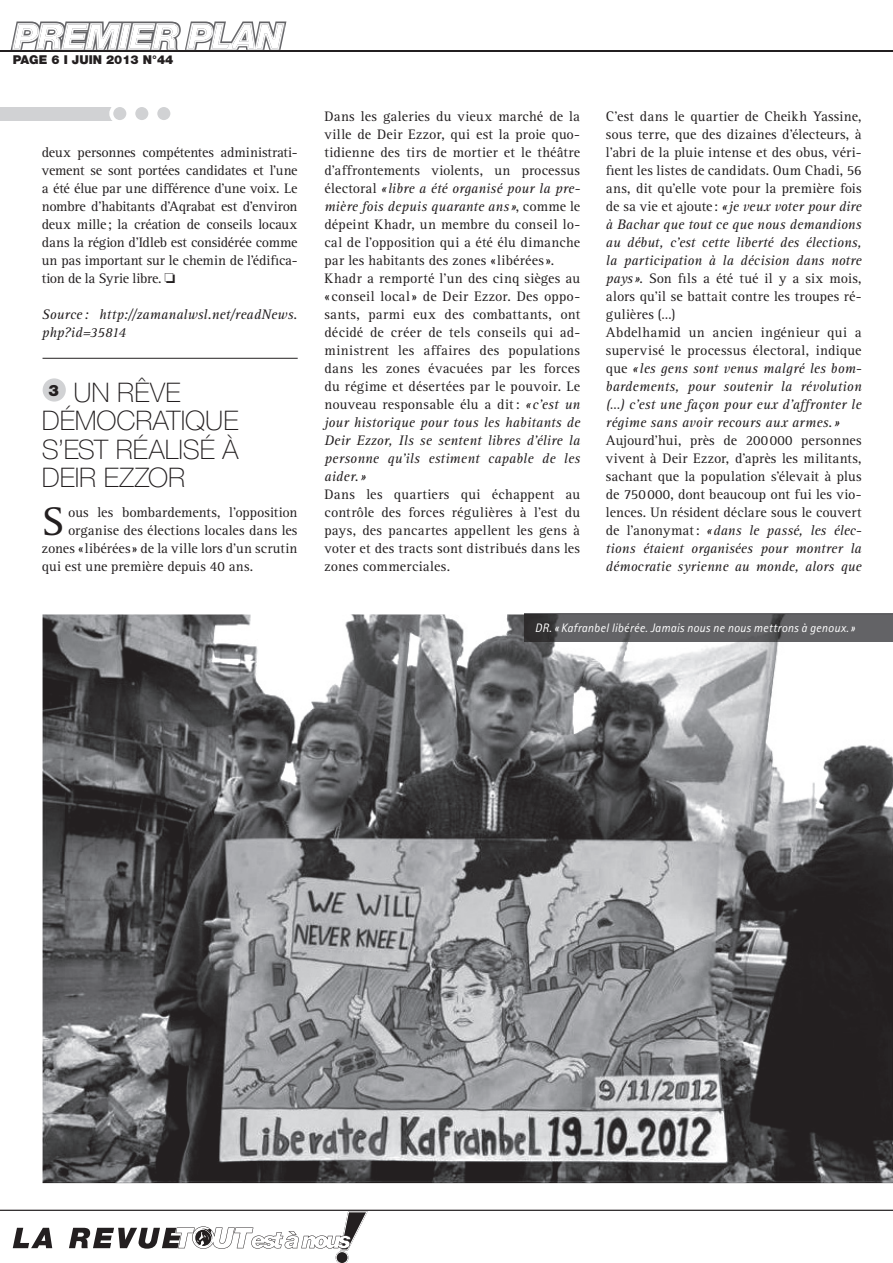
<style>
.page{position:relative;width:893px;height:1263px;background:#fff}
.page>*{position:absolute;margin:0;border:0;box-sizing:border-box;transform-origin:0 0}
.t1{font:41.25px "Rotis Serif Std";color:#231f20}
.t2{font:italic 900 37.5px "Helvetica Neue LT Std";letter-spacing:-.07em;color:#fff}
.t3{font:100 27px/28.5px "Helvetica Neue LT Std";color:#231f20}
.t4{font:14.25px/18px "Rotis Serif Std";letter-spacing:.015em;color:#231f20;text-align:justify}
.t5{font:italic 14.25px/18px "Rotis Serif Std";letter-spacing:.005em;color:#231f20}
.t6{font:14.25px "Rotis Serif Std";letter-spacing:-.005em;color:#231f20}
.t7{font:italic 12.3px "Rotis Sans Serif Std";letter-spacing:.015em;color:#fff}
.t8{font:900 12.3px "Helvetica Neue LT Std";color:#231f20}
.s1{font-style:italic}
</style>
<div class="page">
<hr style="left:0;top:50px;width:893px;height:1px;background:#231f20">
<svg style="left:10px;top:22px;width:276px;height:30px"></svg>
<hr style="left:0;top:1210px;width:893px;height:1px;background:#231f20">
<div style="left:43px;top:378px;width:23px;height:24px;background:#d1d2d4;border-radius:50%"></div>
<img style="left:43px;top:614px;width:850px;height:569px">
<hr style="left:525px;top:613px;width:368px;height:1px;background:#636366">
<img style="left:525px;top:614px;width:368px;height:27px">
<svg style="left:13px;top:1211px;width:355px;height:52px"></svg>
<div style="left:0;top:107px;width:120px;height:14px;background:#d1d2d4"></div>
<svg style="left:109px;top:107px;width:62px;height:14px"></svg>
<hr style="left:43px;top:358px;width:255px;height:1px;background:#231f20">
<h2 class="t2" style="left:13px;top:13px;width:273px">PREMIER PLAN</h2>
<p class="t8" style="left:13px;top:52px;width:162px">PAGE 6 I JUIN 2013 N°44</p>
<p class="t4" style="left:42px;top:144px;width:257px">deux personnes compétentes administrati&shy;vement se sont portées candidates et l’une a été élue par une différence d’une voix. Le nombre d’habitants d’Aqrabat est d’environ deux mille ; la création de conseils locaux dans la région d’Idleb est considérée comme un pas important sur le chemin de l’édifica&shy;tion de la Syrie libre. ❏</p>
<p class="t5" style="left:42px;top:306px;width:257px">Source : http://zamanalwsl.net/readNews. php?id=35814</p>
<h3 class="t3" style="left:42px;top:378px;width:198px"><sup>3</sup> UN RÊVE<br>DÉMOCRATIQUE<br>S’EST RÉALISÉ À<br>DEIR EZZOR</h3>
<h1 class="t1" style="left:42px;top:498px;width:24px">S</h1>
<p class="t6" style="left:68px;top:504px;width:231px">ous les bombardements, l’opposition</p>
<p class="t4" style="left:68px;top:522px;width:231px">organise des élections locales dans les</p>
<p class="t4" style="left:42px;top:540px;width:257px">zones « libérées » de la ville lors d’un scrutin</p>
<p class="t4" style="left:42px;top:558px;width:213px">qui est une première depuis 40 ans.</p>
<p class="t4" style="left:324px;top:108px;width:257px;text-align:left">Dans les galeries du vieux marché de la ville de Deir Ezzor, qui est la proie quo&shy;tidienne des tirs de mortier et le théâtre d’affrontements violents, un pro ces sus électoral <span class="s1">« libre a été organisé pour la pre&shy;mière fois depuis quarante ans »</span>, comme le dépeint Khadr, un membre du conseil lo&shy;cal de l’opposition qui a été élu dimanche par les habitants des zones « libérées ».<br>Khadr a remporté l’un des cinq sièges au « conseil local » de Deir Ezzor. Des oppo&shy;sants, parmi eux des combattants, ont décidé de créer de tels conseils qui ad&shy;ministrent les affaires des populations dans les zones évacuées par les forces du régime et désertées par le pouvoir. Le nouveau responsable élu a dit : <span class="s1">« c’est un jour historique pour tous les habitants de Deir Ezzor, Ils se sentent libres d’élire la personne qu’ils estiment capable de les aider. »</span></p>
<p class="t4" style="left:324px;top:486px;width:257px">Dans les quartiers qui échappent au contrôle des forces régulières à l’est du pays, des pancartes appellent les gens à voter et des tracts sont distribués dans les zones commerciales.</p>
<p class="t4" style="left:606px;top:108px;width:257px;text-align:left">C’est dans le quartier de Cheikh Yassine, sous terre, que des dizaines d’électeurs, à l’abri de la pluie intense et des obus, véri&shy;fient les listes de candidats. Oum Chadi, 56 ans, dit qu’elle vote pour la première fois de sa vie et ajoute : <span class="s1">« je veux voter pour dire à Bachar que tout ce que nous demandions au début, c’est cette liberté des élections, la participation à la décision dans notre pays »</span>. Son fils a été tué il y a six mois, alors qu’il se battait contre les troupes ré&shy;gulières (…)<br>Abdelhamid un ancien ingénieur qui a supervisé le processus électoral, indique que <span class="s1">« les gens sont venus malgré les bom&shy;bardements, pour soutenir la révolution (…) c’est une façon pour eux d’affronter le régime sans avoir recours aux armes. »</span></p>
<p class="t4" style="left:606px;top:432px;width:257px">Aujourd’hui, près de 200 000 personnes vivent à Deir Ezzor, d’après les militants, sachant que la population s’élevait à plus de 750 000, dont beaucoup ont fui les vio&shy;lences. Un résident déclare sous le couvert de l’anonymat : <span class="s1">« dans le passé, les élec&shy;tions étaient organisées pour montrer la démocratie syrienne au monde, alors que</span></p>
<p class="t7" style="left:535px;top:621px;width:322px">DR. « Kafranbel libérée. Jamais nous ne nous mettrons à genoux. »</p>
</div>
